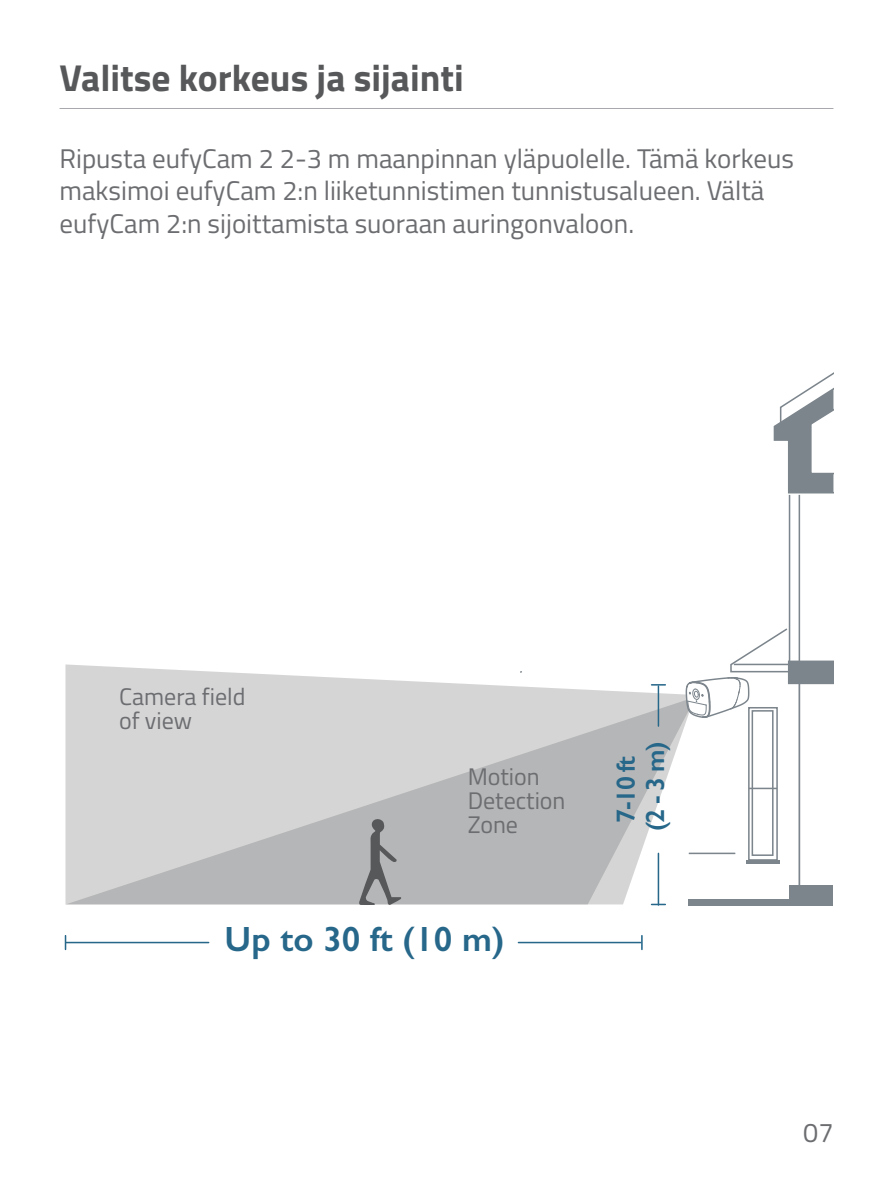
<style>
.page{position:relative;width:893px;height:1191px;background:#fff}
.page>*{position:absolute;margin:0;border:0;box-sizing:border-box;transform-origin:0 0}
.BT2{font:700 37.5px "Titillium Web";color:#57585a}
.t1{font:600 35.1px "Gill Sans";color:#26678a}
.TXT-TU{font:27px/32.4px "Titillium Web";color:#6c6d70}
.t2{font:600 26.4px/29.4px "Gill Sans";color:#26678a;text-align:center}
.TXT-TU-2{font:24px/24px "Titillium Web";color:#6c6d70}
</style>
<div class="page">
<hr style="left:60px;top:108px;width:773px;height:1px;background:#a8a9ad">
<svg style="left:641px;top:935px;width:2px;height:14px"></svg>
<svg style="left:65px;top:935px;width:1px;height:14px"></svg>
<hr style="left:66px;top:941px;width:143px;height:2px;background:#26678a">
<hr style="left:518px;top:941px;width:123px;height:2px;background:#26678a">
<svg style="left:65px;top:664px;width:617px;height:35px;fill:#d5d5d6"></svg>
<svg style="left:65px;top:699px;width:624px;height:205px;background:#cacacb"></svg>
<svg style="left:773px;top:373px;width:60px;height:121px"></svg>
<hr style="left:799px;top:495px;width:1px;height:166px;background:#7c858c">
<hr style="left:798px;top:680px;width:2px;height:208px;background:#7c858c">
<hr style="left:789px;top:495px;width:1px;height:166px;background:#7c858c">
<div style="left:748px;top:707px;width:30px;height:153px;border:2px solid #7c858c"></div>
<div style="left:752px;top:710px;width:21px;height:146px;border:2px solid #7c858c"></div>
<hr style="left:749px;top:787px;width:28px;height:2px;background:#7c858c">
<hr style="left:746px;top:860px;width:34px;height:4px;background:#7c858c">
<hr style="left:689px;top:852px;width:46px;height:2px;background:#7c858c">
<div style="left:789px;top:885px;width:44px;height:20px;background:#7c858c"></div>
<div style="left:688px;top:899px;width:102px;height:6px;background:#7c858c"></div>
<svg style="left:359px;top:818px;width:43px;height:87px;background:#999a9c"></svg>
<svg style="left:651px;top:684px;width:14px;height:1px"></svg>
<svg style="left:651px;top:903px;width:14px;height:2px"></svg>
<hr style="left:658px;top:853px;width:1px;height:52px;background:#26678a">
<hr style="left:658px;top:686px;width:1px;height:40px;background:#26678a">
<svg style="left:682px;top:627px;width:151px;height:96px"></svg>
<p class="BT2" style="left:60px;top:49px;width:406px">Valitse korkeus ja sijainti</p>
<p class="TXT-TU" style="left:60px;top:141px;width:736px">Ripusta eufyCam 2 2-3 m maanpinnan yläpuolelle. Tämä korkeus maksimoi eufyCam 2:n liiketunnistimen tunnistusalueen. Vältä eufyCam 2:n sijoittamista suoraan auringonvaloon.</p>
<p class="TXT-TU-2" style="left:119px;top:684px;width:128px">Camera field of view</p>
<p class="TXT-TU-2" style="left:468px;top:763px;width:99px">Motion<br>Detection<br>Zone</p>
<p class="t1" style="left:225px;top:918px;width:281px">Up to 30 ft (10 m)</p>
<p class="t2" style="left:611px;top:831px;width:91px;rotate:-90deg">7-10 ft (2 - 3 m)</p>
<p class="TXT-TU" style="left:803px;top:1114px;width:32px">07</p>
</div>
